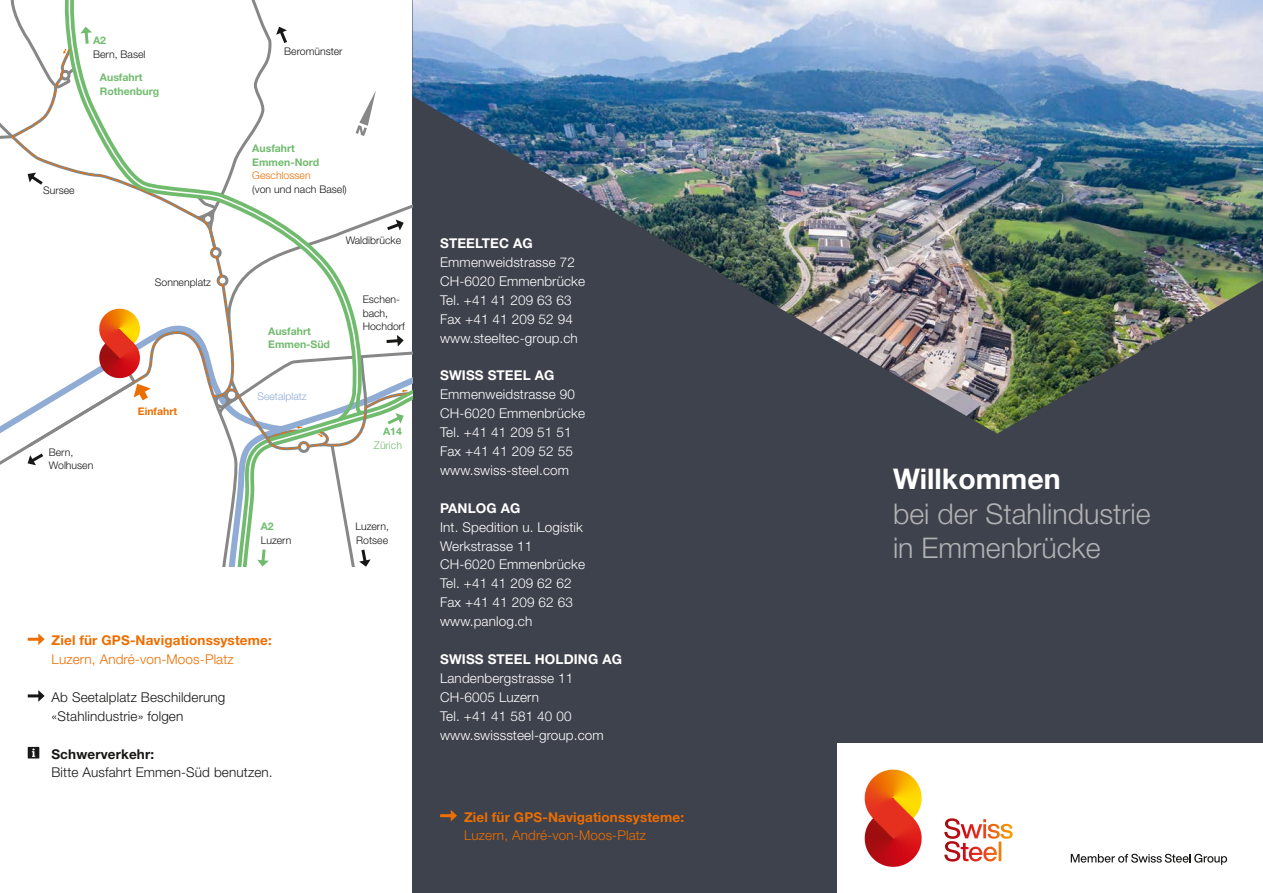
<style>
.page{position:relative;width:1263px;height:893px;background:#fff}
.page>*{position:absolute;margin:0;border:0;box-sizing:border-box;transform-origin:0 0}
.t1{font:300 28.5px/34.7px "Helvetica Neue LT Std";color:#b1b2b3}
.t2{font:700 28.5px "Helvetica Neue LT Std";color:#fff}
.t3{font:300 13.5px/18.9px "Helvetica Neue LT Std";letter-spacing:.01em;color:#fff}
.t4{font:300 13.5px/18.9px "Helvetica Neue LT Std";letter-spacing:.01em;color:#181716}
.t5{font:700 13.5px "Helvetica Neue LT Std";letter-spacing:.01em;color:#ed6e00}
.t6{font:300 13.5px "Helvetica Neue LT Std";letter-spacing:.01em;color:#ed6e00}
.t7{font:700 13.5px "Helvetica Neue LT Std";letter-spacing:.01em;color:#fff}
.t8{font:700 13.5px "Helvetica Neue LT Std";letter-spacing:.01em;color:#181716}
.t9{font:300 10.5px/13.5px "Helvetica Neue LT Std";color:#181716}
.t10{font:700 10.5px/13.5px "Helvetica Neue LT Std";color:#71bb6e}
.t11{font:300 10.5px "Helvetica Neue LT Std";color:#ed6e00}
.t12{font:300 10.5px "Helvetica Neue LT Std";color:#90acd5}
.t13{font:700 10.5px "Helvetica Neue LT Std";color:#ed6e00}
.t14{font:300 10.5px "Helvetica Neue LT Std";color:#71bb6e}
</style>
<div class="page">
<div style="left:412px;top:0;width:851px;height:893px;background:#3e424d"></div>
<div style="left:838px;top:743px;width:425px;height:150px;background:#fff"></div>
<svg style="left:28px;top:633px;width:17px;height:12px"></svg>
<svg style="left:28px;top:690px;width:17px;height:12px"></svg>
<svg style="left:28px;top:747px;width:11px;height:11px"></svg>
<svg style="left:440px;top:810px;width:17px;height:11px"></svg>
<svg style="left:0;top:0;width:412px;height:567px"></svg>
<img style="left:412px;top:0;width:851px;height:434px">
<svg style="left:865px;top:770px;width:48px;height:78px;background:#e15d24"></svg>
<svg style="left:944px;top:818px;width:69px;height:44px"></svg>
<svg style="left:1071px;top:854px;width:156px;height:11px"></svg>
<p class="t10" style="left:93px;top:34px;width:15px">A2</p>
<p class="t9" style="left:93px;top:47px;width:54px">Bern, Basel</p>
<p class="t10" style="left:100px;top:71px;width:61px">Ausfahrt<br>Rothenburg</p>
<p class="t9" style="left:43px;top:183px;width:33px">Sursee</p>
<p class="t9" style="left:155px;top:275px;width:58px">Sonnenplatz</p>
<p class="t13" style="left:138px;top:405px;width:41px">Einfahrt</p>
<p class="t9" style="left:49px;top:445px;width:46px">Bern,<br>Wolhusen</p>
<p class="t9" style="left:284px;top:44px;width:60px">Beromünster</p>
<p class="t10" style="left:252px;top:142px;width:68px">Ausfahrt<br>Emmen-Nord</p>
<p class="t11" style="left:252px;top:169px;width:60px">Geschlossen</p>
<p class="t9" style="left:252px;top:182px;width:96px">(von und nach Basel)</p>
<p class="t9" style="left:346px;top:234px;width:57px">Waldibrücke</p>
<p class="t10" style="left:268px;top:324px;width:63px">Ausfahrt<br>Emmen-Süd</p>
<p class="t12" style="left:257px;top:390px;width:51px">Seetalplatz</p>
<p class="t9" style="left:363px;top:293px;width:44px">Eschen&shy;bach,<br>Hochdorf</p>
<p class="t10" style="left:383px;top:425px;width:20px">A14</p>
<p class="t14" style="left:374px;top:439px;width:30px">Zürich</p>
<p class="t10" style="left:261px;top:520px;width:15px">A2</p>
<p class="t9" style="left:261px;top:533px;width:32px">Luzern</p>
<p class="t9" style="left:355px;top:520px;width:35px">Luzern,<br>Rotsee</p>
<p class="t5" style="left:52px;top:632px;width:222px">Ziel für GPS-Navigationssysteme:</p>
<p class="t6" style="left:52px;top:651px;width:184px">Luzern, André-von-Moos-Platz</p>
<p class="t4" style="left:52px;top:687px;width:175px">Ab Seetalplatz Beschilderung «Stahlindustrie» folgen</p>
<p class="t8" style="left:51px;top:745px;width:104px">Schwerverkehr:</p>
<p class="t4" style="left:51px;top:763px;width:223px">Bitte Ausfahrt Emmen-Süd benutzen.</p>
<p class="t7" style="left:440px;top:235px;width:94px">STEELTEC AG</p>
<p class="t3" style="left:440px;top:253px;width:146px">Emmenweidstrasse 72<br>CH-6020 Emmenbrücke<br>Tel. +41 41 209 63 63<br>Fax +41 41 209 52 94 www.steeltec-group.ch</p>
<p class="t7" style="left:440px;top:367px;width:116px">SWISS STEEL AG</p>
<p class="t3" style="left:440px;top:385px;width:146px">Emmenweidstrasse 90<br>CH-6020 Emmenbrücke<br>Tel. +41 41 209 51 51<br>Fax +41 41 209 52 55 www.swiss-steel.com</p>
<p class="t7" style="left:440px;top:500px;width:82px">PANLOG AG</p>
<p class="t3" style="left:440px;top:517px;width:146px">Int. Spedition u. Logistik<br>Werkstrasse 11<br>CH-6020 Emmenbrücke<br>Tel. +41 41 209 62 62<br>Fax +41 41 209 62 63 www.panlog.ch</p>
<p class="t7" style="left:440px;top:651px;width:183px">SWISS STEEL HOLDING AG</p>
<p class="t3" style="left:440px;top:668px;width:165px">Landenbergstrasse 11<br>CH-6005 Luzern<br>Tel. +41 41 581 40 00 www.swisssteel-group.com</p>
<p class="t5" style="left:464px;top:808px;width:222px">Ziel für GPS-Navigationssysteme:</p>
<p class="t6" style="left:464px;top:827px;width:184px">Luzern, André-von-Moos-Platz</p>
<h1 class="t2" style="left:893px;top:461px;width:169px">Willkommen</h1>
<h1 class="t1" style="left:893px;top:496px;width:259px">bei der Stahlindustrie in Emmenbrücke</h1>
</div>
